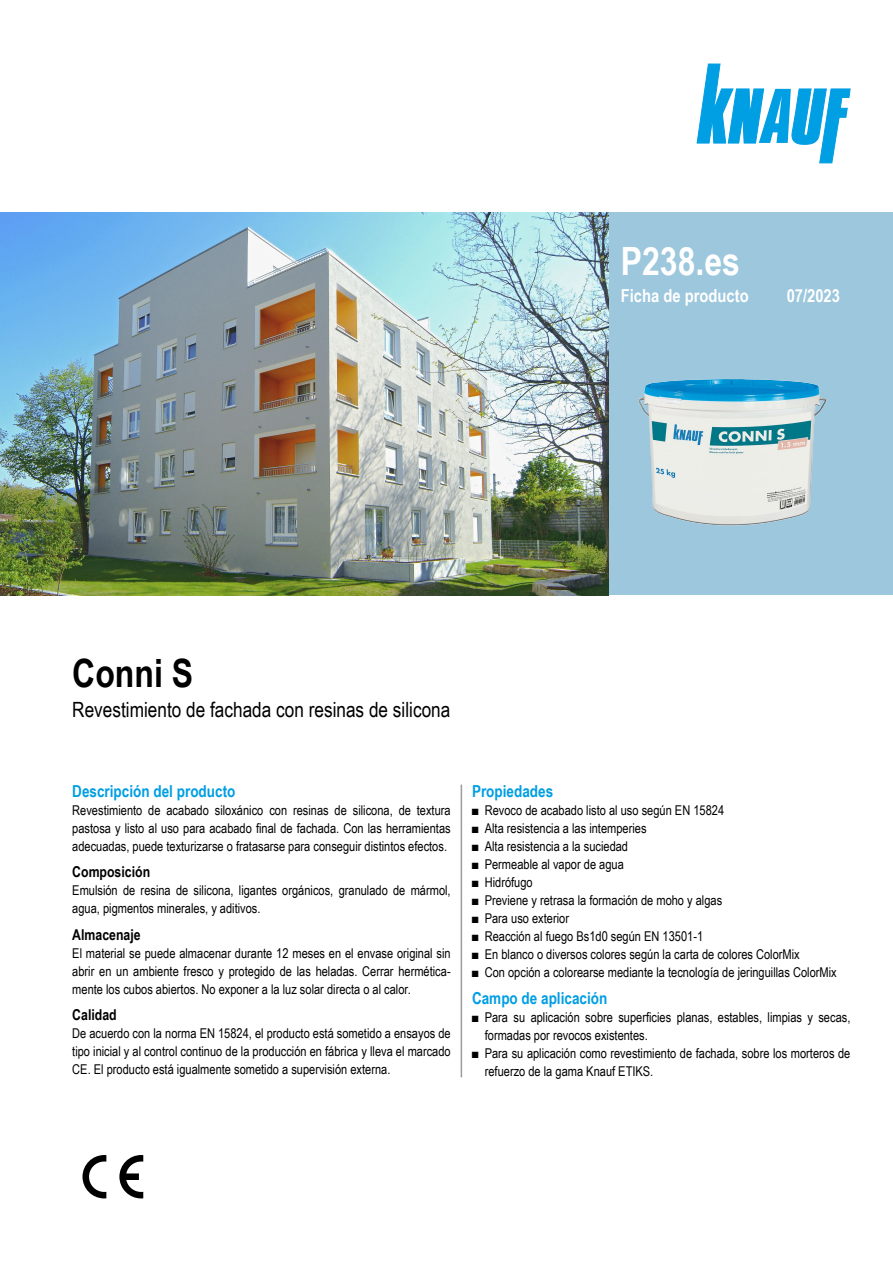
<style>
.page{position:relative;width:893px;height:1263px;background:#fff}
.page>*{position:absolute;margin:0;border:0;box-sizing:border-box;transform-origin:0 0}
.Portada_Título{font:700 39px "Arial Narrow";color:#fff}
.Línea_de_título_1{font:700 39px "Arial Narrow";color:#000}
.Línea_de_título_3{font:21px "Arial Narrow";color:#000}
.Portada_Descripción{font:700 18px "Arial Narrow";color:#fff}
.Redacción_Título_1{font:700 16.5px "Arial Narrow";color:#009ee3}
.Redacción_Título_2{font:700 15px "Arial Narrow";color:#000}
.t1{font:13.5px/18px "Arial Narrow";color:#000;text-align:justify}
</style>
<div class="page">
<svg style="left:697px;top:64px;width:153px;height:99px"></svg>
<hr style="left:461px;top:784px;width:1px;height:293px;background:#9c9c9d">
<div style="left:608px;top:213px;width:285px;height:382px;background:#9cc7dd"></div>
<svg style="left:82px;top:1155px;width:24px;height:43px"></svg>
<svg style="left:119px;top:1155px;width:24px;height:43px"></svg>
<img style="left:638px;top:379px;width:189px;height:147px">
<img style="left:0;top:213px;width:608px;height:382px">
<p class="Portada_Título" style="left:621px;top:232px;width:121px">P238.es</p>
<p class="Portada_Descripción" style="left:621px;top:282px;width:129px">Ficha de producto</p>
<p class="Portada_Descripción" style="left:787px;top:282px;width:55px">07/2023</p>
<p class="Línea_de_título_1" style="left:72px;top:644px;width:122px">Conni S</p>
<p class="Línea_de_título_3" style="left:72px;top:694px;width:380px">Revestimiento de fachada con resinas de silicona</p>
<p class="Redacción_Título_1" style="left:72px;top:778px;width:165px">Descripción del producto</p>
<p class="t1" style="left:72px;top:800px;width:380px">Revestimiento de acabado siloxánico con resinas de silicona, de textura pastosa y listo al uso para acabado final de fachada. Con las herramientas adecuadas, puede texturizarse o fratasarse para conseguir distintos efectos.</p>
<p class="Redacción_Título_2" style="left:72px;top:860px;width:79px">Composición</p>
<p class="t1" style="left:72px;top:881px;width:380px">Emulsión de resina de silicona, ligantes orgánicos, granulado de mármol, agua, pigmentos minerales, y aditivos.</p>
<p class="Redacción_Título_2" style="left:72px;top:923px;width:70px">Almacenaje</p>
<p class="t1" style="left:72px;top:943px;width:380px">El material se puede almacenar durante 12 meses en el envase original sin abrir en un ambiente fresco y protegido de las heladas. Cerrar hermética&shy;mente los cubos abiertos. No exponer a la luz solar directa o al calor.</p>
<p class="Redacción_Título_2" style="left:72px;top:1003px;width:46px">Calidad</p>
<p class="t1" style="left:72px;top:1024px;width:380px">De acuerdo con la norma EN 15824, el producto está sometido a ensayos de tipo inicial y al control continuo de la producción en fábrica y lleva el marcado CE. El producto está igualmente sometido a supervisión externa.</p>
<p class="Redacción_Título_1" style="left:472px;top:778px;width:83px">Propiedades</p>
<p class="t1" style="left:472px;top:800px;width:254px">■ Revoco de acabado listo al uso según EN 15824</p>
<p class="t1" style="left:472px;top:818px;width:176px">■ Alta resistencia a las intemperies</p>
<p class="t1" style="left:472px;top:836px;width:158px">■ Alta resistencia a la suciedad</p>
<p class="t1" style="left:472px;top:854px;width:153px">■ Permeable al vapor de agua</p>
<p class="t1" style="left:472px;top:872px;width:62px">■ Hidrófugo</p>
<p class="t1" style="left:472px;top:890px;width:252px">■ Previene y retrasa la formación de moho y algas</p>
<p class="t1" style="left:472px;top:908px;width:99px">■ Para uso exterior</p>
<p class="t1" style="left:472px;top:926px;width:233px">■ Reacción al fuego Bs1d0 según EN 13501-1</p>
<p class="t1" style="left:472px;top:944px;width:329px">■ En blanco o diversos colores según la carta de colores ColorMix</p>
<p class="t1" style="left:472px;top:962px;width:366px">■ Con opción a colorearse mediante la tecnología de jeringuillas ColorMix</p>
<p class="Redacción_Título_1" style="left:472px;top:985px;width:137px">Campo de aplicación</p>
<p class="t1" style="left:485px;top:1007px;width:367px;text-indent:-13px">■ Para su aplicación sobre superficies planas, estables, limpias y secas, formadas por revocos existentes.</p>
<p class="t1" style="left:485px;top:1043px;width:367px;text-indent:-13px">■ Para su aplicación como revestimiento de fachada, sobre los morteros de refuerzo de la gama Knauf ETIKS.</p>
</div>
